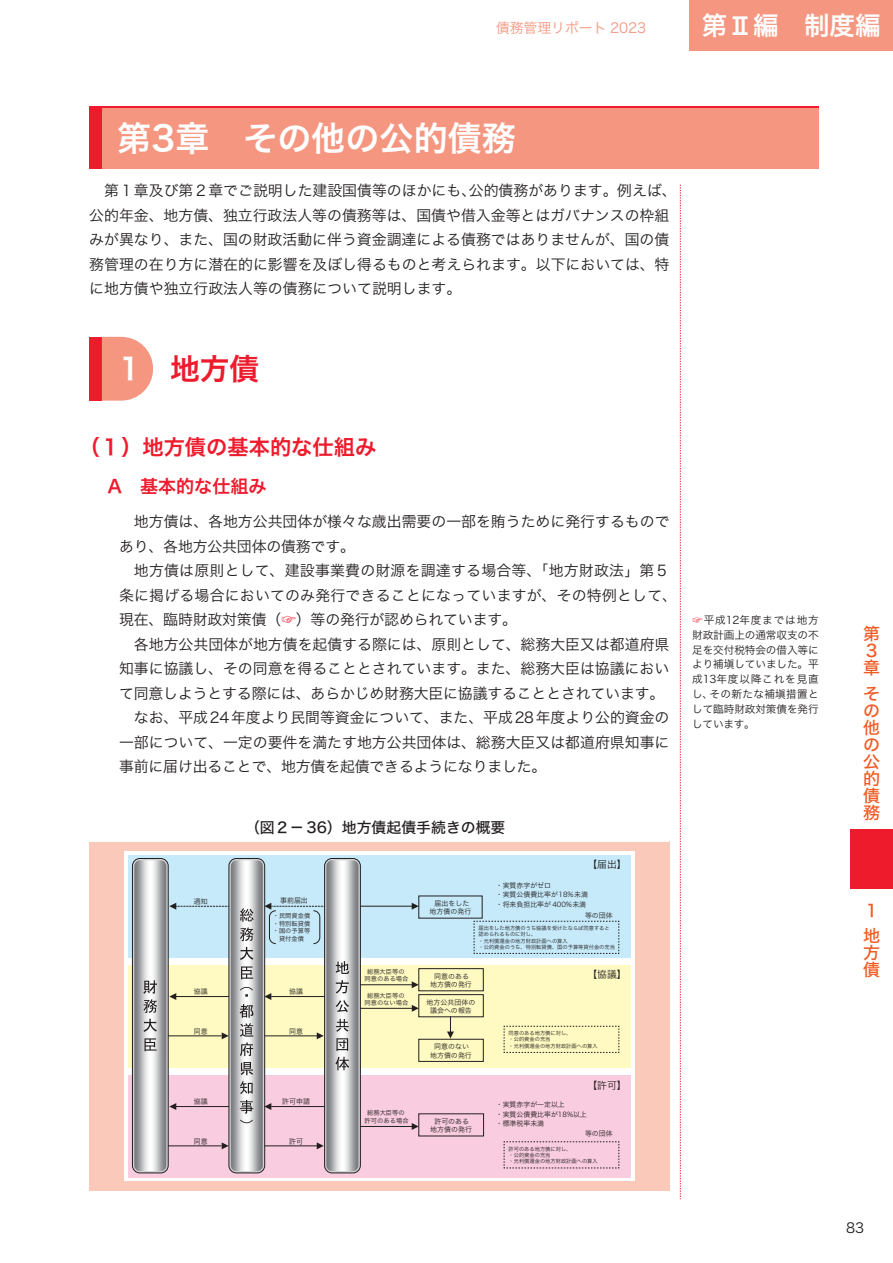
<style>
.page{position:relative;width:893px;height:1263px;background:#fff}
.page>*{position:absolute;margin:0;border:0;box-sizing:border-box;transform-origin:0 0}
.t1{font:34.05px "Hira Kaku Pro W6";color:#fff}
.t2{font:29.7px "Hira Kaku Pro W6";color:#ee1b2d}
.t3{font:25.5px "Hira Kaku Pro W6";color:#fff}
.t4{font:21.3px "Hira Kaku Pro W6";color:#ee1b2d}
.t5{font:18px "Hira Kaku Pro W6";color:#ee1b2d}
.t6{font:16.95px/17px "Hira Kaku Std W5";color:#f15921;text-align:justify}
.t7{font:14.85px/24.5px "Hira Kaku Pro N W3";color:#231f20}
.t8{font:14.85px "Hira Kaku Std W5";color:#231f20}
.t9{font:13.8px "Hira Kaku Pro W3";color:#f59680}
.t10{font:13.8px "Hira Kaku Pro N W3";color:#231f20}
.t11{font:10.65px/14.9px "Hira Kaku Pro N W3";letter-spacing:-.01em;color:#231f20;text-align:justify}
.t12{font:9.75px "Hira Kaku Pro N W3";color:#231f20}
.t13{font:6.9px/8.2px "Hira Kaku Std W3";color:#231f20;text-align:center}
.t14{font:6.9px/9.4px "Hira Kaku Pro N W3";color:#231f20}
.t15{font:6.3px/7.5px "Hira Kaku Std W3";color:#231f20;text-align:center}
.t16{font:6.15px/7.5px "Hira Kaku Std W3";letter-spacing:.005em;color:#231f20;text-align:justify}
.t17{font:5.25px/6.3px "Hira Kaku Pro N W3";color:#231f20}
.s1{font-family:"Midashi Go Pro MB31"}
.s2{color:#fff}
.s3{color:#ee1b2d}
</style>
<div class="page">
<div style="left:689px;top:0;width:204px;height:51px;background:#f59680"></div>
<svg style="left:680px;top:184px;width:1px;height:1015px"></svg>
<div style="left:850px;top:829px;width:43px;height:60px;background:#ee1b2d"></div>
<svg style="left:102px;top:337px;width:51px;height:64px;background:#f6a491"></svg>
<div style="left:89px;top:337px;width:13px;height:64px;background:#ee1b2d"></div>
<div style="left:89px;top:106px;width:13px;height:63px;background:#ee1b2d"></div>
<div style="left:102px;top:106px;width:717px;height:63px;background:#f59680"></div>
<hr style="left:102px;top:106px;width:717px;height:2px;background:#ee1b2d">
<div style="left:89px;top:841px;width:580px;height:350px;background:#fbc9b9"></div>
<div style="left:124px;top:851px;width:510px;height:330px;background:#fff"></div>
<div style="left:128px;top:855px;width:503px;height:102px;background:#c6eafa"></div>
<div style="left:128px;top:965px;width:503px;height:102px;background:#fffac1"></div>
<div style="left:128px;top:1075px;width:503px;height:102px;background:#f9ccdf"></div>
<div style="left:132px;top:858px;width:36px;height:315px;border:1px solid #231f20;border-radius:7px"></div>
<div style="left:229px;top:858px;width:36px;height:315px;border:1px solid #231f20;border-radius:7px"></div>
<div style="left:325px;top:858px;width:35px;height:315px;background:#a4a5a8;border-radius:7px"></div>
<div style="left:324px;top:858px;width:37px;height:315px;border:1px solid #231f20;border-radius:7px"></div>
<svg style="left:317px;top:1142px;width:7px;height:7px"></svg>
<svg style="left:264px;top:1103px;width:7px;height:7px"></svg>
<svg style="left:169px;top:1103px;width:7px;height:7px"></svg>
<svg style="left:222px;top:1142px;width:7px;height:7px"></svg>
<svg style="left:317px;top:1032px;width:7px;height:7px"></svg>
<svg style="left:264px;top:993px;width:7px;height:7px"></svg>
<svg style="left:169px;top:993px;width:7px;height:7px"></svg>
<svg style="left:222px;top:1032px;width:7px;height:7px"></svg>
<div style="left:419px;top:968px;width:64px;height:23px;border:1px solid #231f20"></div>
<div style="left:419px;top:994px;width:64px;height:23px;border:1px solid #231f20"></div>
<div style="left:419px;top:1039px;width:64px;height:22px;border:1px solid #231f20"></div>
<svg style="left:447px;top:1017px;width:7px;height:21px"></svg>
<hr style="left:360px;top:1008px;width:52px;height:1px;background:#231f20">
<svg style="left:412px;top:1005px;width:7px;height:7px"></svg>
<hr style="left:360px;top:984px;width:52px;height:1px;background:#231f20">
<svg style="left:412px;top:981px;width:7px;height:7px"></svg>
<hr style="left:360px;top:1126px;width:52px;height:1px;background:#231f20">
<svg style="left:412px;top:1123px;width:7px;height:7px"></svg>
<hr style="left:360px;top:906px;width:52px;height:1px;background:#231f20">
<svg style="left:412px;top:903px;width:7px;height:7px"></svg>
<hr style="left:176px;top:996px;width:53px;height:1px;background:#231f20">
<hr style="left:176px;top:1106px;width:53px;height:1px;background:#231f20">
<hr style="left:168px;top:1035px;width:53px;height:1px;background:#231f20">
<hr style="left:168px;top:1145px;width:53px;height:1px;background:#231f20">
<hr style="left:272px;top:996px;width:53px;height:1px;background:#231f20">
<hr style="left:272px;top:1106px;width:53px;height:1px;background:#231f20">
<hr style="left:265px;top:1035px;width:52px;height:1px;background:#231f20">
<hr style="left:265px;top:1145px;width:52px;height:1px;background:#231f20">
<img style="left:134px;top:860px;width:32px;height:311px">
<svg style="left:143px;top:980px;width:14px;height:33px"></svg>
<svg style="left:144px;top:1019px;width:13px;height:13px"></svg>
<svg style="left:144px;top:1038px;width:13px;height:13px"></svg>
<img style="left:231px;top:860px;width:32px;height:311px">
<svg style="left:240px;top:908px;width:14px;height:33px"></svg>
<svg style="left:240px;top:947px;width:13px;height:13px"></svg>
<svg style="left:241px;top:966px;width:12px;height:13px"></svg>
<svg style="left:240px;top:987px;width:14px;height:69px"></svg>
<svg style="left:241px;top:1062px;width:12px;height:13px"></svg>
<svg style="left:240px;top:1081px;width:13px;height:13px"></svg>
<svg style="left:240px;top:1100px;width:13px;height:13px"></svg>
<svg style="left:240px;top:1120px;width:13px;height:3px"></svg>
<img style="left:326px;top:860px;width:32px;height:311px">
<svg style="left:336px;top:961px;width:13px;height:13px"></svg>
<svg style="left:336px;top:980px;width:13px;height:13px"></svg>
<svg style="left:336px;top:1000px;width:13px;height:12px"></svg>
<svg style="left:336px;top:1019px;width:13px;height:13px"></svg>
<svg style="left:336px;top:1038px;width:12px;height:13px"></svg>
<svg style="left:335px;top:1057px;width:14px;height:13px"></svg>
<svg style="left:473px;top:920px;width:146px;height:34px"></svg>
<svg style="left:503px;top:1025px;width:117px;height:28px"></svg>
<svg style="left:503px;top:1141px;width:117px;height:28px"></svg>
<svg style="left:169px;top:903px;width:60px;height:7px"></svg>
<svg style="left:264px;top:903px;width:61px;height:41px"></svg>
<p class="t9" style="left:496px;top:16px;width:152px">債務管理リポート 2023</p>
<h3 class="t3" style="left:702px;top:2px;width:180px">第<span class="s1">Ⅱ</span>編　制度編</h3>
<h1 class="t1" style="left:117px;top:108px;width:400px">第3章　その他の公的債務</h1>
<p class="t7" style="left:89px;top:178px;width:589px;text-indent:15px">第１章及び第２章でご説明した建設国債等のほかにも、公的債務があります。例えば、公的年金、地方債、独立行政法人等の債務等は、国債や借入金等とはガバナンスの枠組みが異なり、また、国の財政活動に伴う資金調達による債務ではありませんが、国の債務管理の在り方に潜在的に影響を及ぼし得るものと考えられます。以下においては、特に地方債や独立行政法人等の債務について説明します。</p>
<h2 class="t2" style="left:119px;top:342px;width:142px"><span class="s2">1</span>　地方債</h2>
<h3 class="t4" style="left:79px;top:428px;width:299px">（１）地方債の基本的な仕組み</h3>
<p class="t5" style="left:107px;top:470px;width:161px">A　基本的な仕組み</p>
<p class="t7" style="left:119px;top:509px;width:552px;text-indent:15px">地方債は、各地方公共団体が様々な歳出需要の一部を賄うために発行するものであり、各地方公共団体の債務です。</p>
<p class="t7" style="left:119px;top:557px;width:559px;text-indent:15px">地方債は原則として、建設事業費の財源を調達する場合等、「地方財政法」第５条に掲げる場合においてのみ発行できることになっていますが、その特例として、現在、臨時財政対策債（<span class="s3">☞</span>）等の発行が認められています。</p>
<p class="t7" style="left:134px;top:631px;width:537px">各地方公共団体が地方債を起債する際には、原則として、総務大臣又は都道府県</p>
<p class="t7" style="left:119px;top:655px;width:552px">知事に協議し、その同意を得ることとされています。また、総務大臣は協議におい</p>
<p class="t7" style="left:119px;top:680px;width:547px">て同意しようとする際には、あらかじめ財務大臣に協議することとされています。</p>
<p class="t7" style="left:134px;top:704px;width:537px">なお、平成24年度より民間等資金について、また、平成28年度より公的資金の</p>
<p class="t7" style="left:119px;top:729px;width:552px">一部について、一定の要件を満たす地方公共団体は、総務大臣又は都道府県知事に</p>
<p class="t7" style="left:119px;top:753px;width:429px">事前に届け出ることで、地方債を起債できるようになりました。</p>
<p class="t8" style="left:245px;top:816px;width:262px">（図２－36）地方債起債手続きの概要</p>
<p class="t12" style="left:588px;top:855px;width:40px">【届出】</p>
<p class="t13" style="left:194px;top:897px;width:15px">通知</p>
<p class="t13" style="left:280px;top:896px;width:29px">事前届出</p>
<p class="t16" style="left:273px;top:912px;width:39px">・民間資金債・特別転貸債・国の予算等　貸付金債</p>
<p class="t13" style="left:429px;top:899px;width:43px">届出をした地方債の発行</p>
<p class="t14" style="left:496px;top:880px;width:94px">・実質赤字がゼロ<br>・実質公債費比率が18%未満・将来負担比率が 400%未満</p>
<p class="t14" style="left:585px;top:910px;width:29px">等の団体</p>
<p class="t17" style="left:479px;top:924px;width:138px">届出をした地方債のうち協議を受けたならば同意すると認められるものに対し、<br>・元利償還金の地方財政計画への算入<br>・公的資金のうち、特別転貸債、国の予算等貸付金の充当</p>
<p class="t13" style="left:194px;top:987px;width:15px">協議</p>
<p class="t13" style="left:194px;top:1027px;width:15px">同意</p>
<p class="t13" style="left:289px;top:987px;width:15px">協議</p>
<p class="t13" style="left:289px;top:1027px;width:15px">同意</p>
<p class="t15" style="left:365px;top:967px;width:46px">総務大臣等の同意のある場合</p>
<p class="t15" style="left:364px;top:991px;width:46px">総務大臣等の同意のない場合</p>
<p class="t13" style="left:430px;top:972px;width:43px">同意のある地方債の発行</p>
<p class="t13" style="left:427px;top:998px;width:50px">地方公共団体の議会への報告</p>
<p class="t13" style="left:430px;top:1042px;width:43px">同意のない地方債の発行</p>
<p class="t12" style="left:588px;top:966px;width:40px">【協議】</p>
<p class="t17" style="left:509px;top:1029px;width:91px">同意のある地方債に対し、<br>・公的資金の充当<br>・元利償還金の地方財政計画への算入</p>
<p class="t12" style="left:588px;top:1076px;width:40px">【許可】</p>
<p class="t13" style="left:194px;top:1097px;width:15px">協議</p>
<p class="t13" style="left:194px;top:1137px;width:15px">同意</p>
<p class="t13" style="left:282px;top:1097px;width:29px">許可申請</p>
<p class="t13" style="left:289px;top:1137px;width:15px">許可</p>
<p class="t15" style="left:365px;top:1109px;width:46px">総務大臣等の許可のある場合</p>
<p class="t13" style="left:430px;top:1117px;width:43px">許可のある地方債の発行</p>
<p class="t14" style="left:496px;top:1099px;width:70px">・実質赤字が一定以上</p>
<p class="t14" style="left:496px;top:1109px;width:93px">・実質公債費比率が18%以上</p>
<p class="t14" style="left:496px;top:1118px;width:50px">・標準税率未満</p>
<p class="t14" style="left:585px;top:1128px;width:29px">等の団体</p>
<p class="t17" style="left:509px;top:1145px;width:91px">許可のある地方債に対し、<br>・公的資金の充当<br>・元利償還金の地方財政計画への算入</p>
<p class="t11" style="left:692px;top:612px;width:128px"><span class="s3">☞</span>平成12年度までは地方財政計画上の通常収支の不足を交付税特会の借入等により補塡していました。平成13年度以降これを見直し、その新たな補塡措置として臨時財政対策債を発行しています。</p>
<p class="t6" style="left:863px;top:626px;width:18px">第3章</p>
<p class="t6" style="left:863px;top:685px;width:18px">その他の公的債務</p>
<p class="t6" style="left:863px;top:898px;width:18px;line-height:25.5px">1地</p>
<p class="t6" style="left:863px;top:945px;width:18px">方債</p>
<p class="t10" style="left:846px;top:1215px;width:20px">83</p>
</div>
